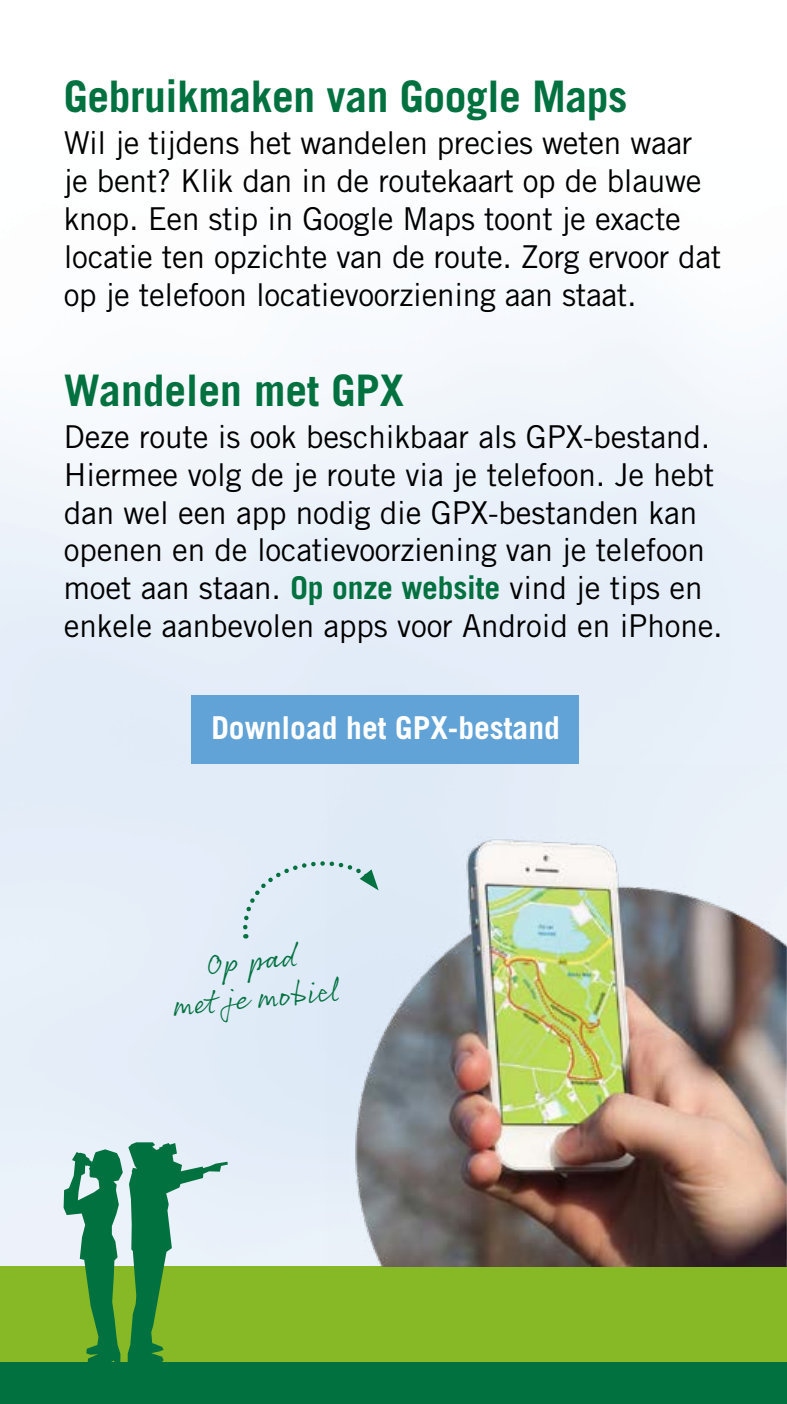
<style>
.page{position:relative;width:787px;height:1404px;background:#fff}
.page>*{position:absolute;margin:0;border:0;box-sizing:border-box;transform-origin:0 0}
.t1{font:700 43.5px "Trade Gothic LT Std";letter-spacing:-.01em;color:#00713f}
.t2{font:31.5px/37.8px "Trade Gothic LT Std";letter-spacing:-.01em;color:#000}
.t3{font:700 31.5px "Trade Gothic LT Std";color:#fff}
.t4{font:31.5px/37.8px "Rollerscript Smooth";color:#00713f;text-align:center}
.s1{font-weight:700;color:#00713f}
</style>
<div class="page">
<div style="left:0;top:1361px;width:787px;height:42px;background:#00713f"></div>
<img style="left:0;top:319px;width:787px;height:947px">
<div style="left:0;top:1266px;width:787px;height:95px;background:#87b826"></div>
<svg style="left:64px;top:1142px;width:164px;height:220px"></svg>
<img style="left:327px;top:764px;width:460px;height:502px">
<div style="left:191px;top:695px;width:387px;height:68px;background:#61a3d6"></div>
<div style="left:240px;top:850px;width:138px;height:88px;background:#e0ebf8"></div>
<h1 class="t1" style="left:64px;top:70px;width:565px">Gebruikmaken van Google Maps</h1>
<p class="t2" style="left:64px;top:124px;width:659px">Wil je tijdens het wandelen precies weten waar je bent? Klik dan in de routekaart op de blauwe knop. Een stip in Google Maps toont je exacte locatie ten opzichte van de route. Zorg ervoor dat op je telefoon locatievoorziening aan staat.</p>
<h1 class="t1" style="left:64px;top:363px;width:342px">Wandelen met GPX</h1>
<p class="t2" style="left:64px;top:417px;width:660px">Deze route is ook beschikbaar als GPX-bestand.<br>Hiermee volg de je route via je telefoon. Je hebt dan wel een app nodig die GPX-bestanden kan openen en de locatievoorziening van je telefoon moet aan staan. <span class="s1">Op onze website</span> vind je tips en enkele aanbevolen apps voor Android en iPhone.</p>
<p class="t3" style="left:211px;top:708px;width:350px">Download het GPX-bestand</p>
<p class="t4" style="left:167px;top:948px;width:167px;rotate:-6deg">Op pad<br>met je mob iel</p>
</div>
